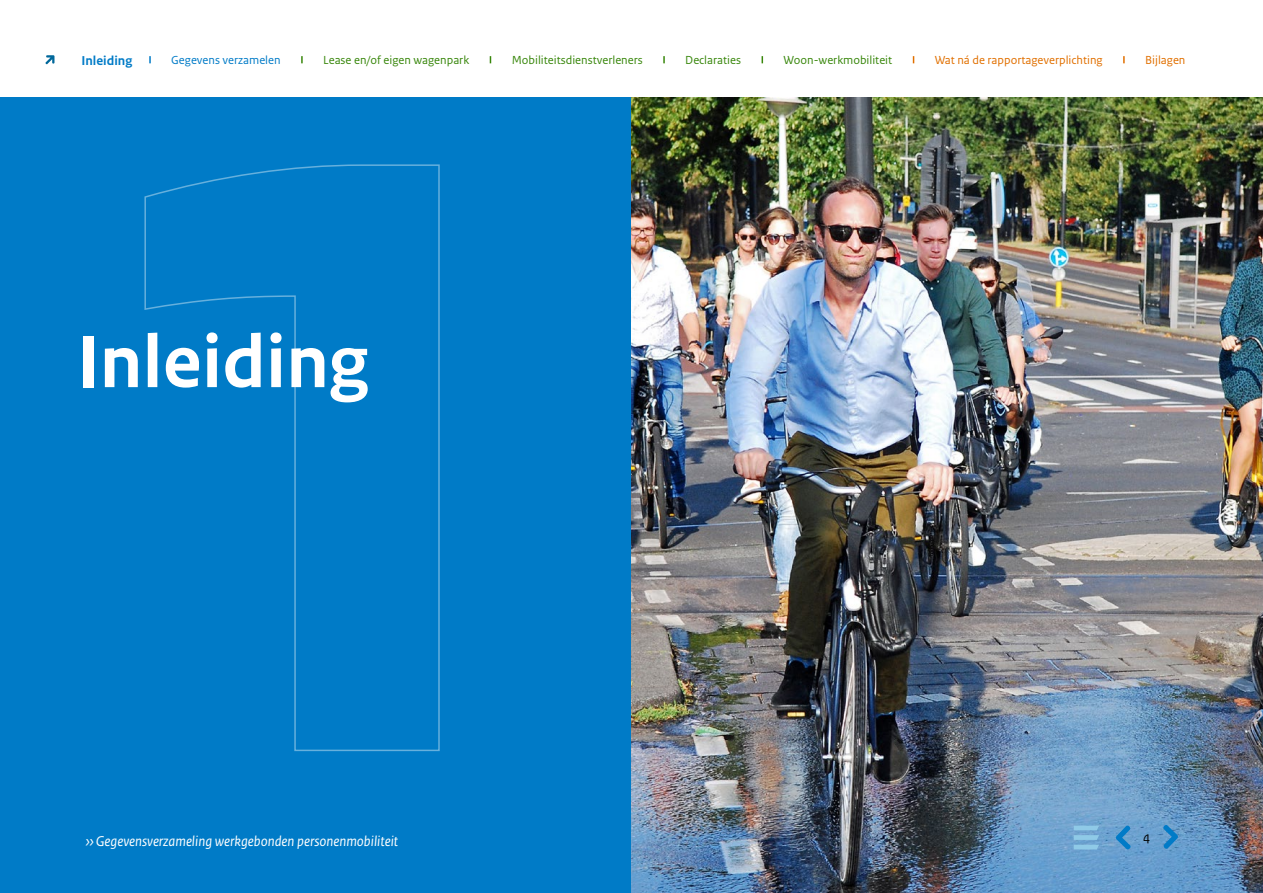
<style>
.page{position:relative;width:1263px;height:893px;background:#fff}
.page>*{position:absolute;margin:0;border:0;box-sizing:border-box;transform-origin:0 0}
.WCAG_-_Titelblad__nu{font:700 78px "Rijksoverheid Sans Text";color:#fff}
.t1{font:italic 15px "Rijksoverheid Sans Text";color:#fff}
.t2{font:700 13.5px "Rijksoverheid Sans Text";color:#007bc7}
.t3{font:13.5px "Rijksoverheid Sans Text";color:#000}
.t4{font:12.3px "Rijksoverheid Sans Text";color:#39870c}
.t5{font:12.3px "Rijksoverheid Sans Text";color:#e17000}
.t6{font:12.3px "Rijksoverheid Sans Text";color:#007bc7}
</style>
<div class="page">
<div style="left:0;top:98px;width:1263px;height:795px;background:#007bc7"></div>
<img style="left:631px;top:98px;width:632px;height:795px">
<svg style="left:144px;top:164px;width:296px;height:588px"></svg>
<svg style="left:1163px;top:824px;width:15px;height:25px"></svg>
<svg style="left:1116px;top:825px;width:15px;height:25px"></svg>
<svg style="left:1074px;top:826px;width:25px;height:23px"></svg>
<svg style="left:149px;top:56px;width:2px;height:7px"></svg>
<svg style="left:301px;top:56px;width:2px;height:7px"></svg>
<svg style="left:663px;top:56px;width:2px;height:7px"></svg>
<svg style="left:761px;top:56px;width:2px;height:7px"></svg>
<svg style="left:1123px;top:56px;width:2px;height:7px"></svg>
<svg style="left:45px;top:55px;width:9px;height:9px"></svg>
<p class="t6" style="left:85px;top:52px;width:45px">Inleiding</p>
<p class="t6" style="left:171px;top:52px;width:111px">Gegevens verzamelen</p>
<p class="t4" style="left:323px;top:52px;width:147px">Lease en/of eigen wagenpark</p>
<p class="t4" style="left:512px;top:52px;width:133px">Mobiliteitsdienstverleners</p>
<p class="t4" style="left:685px;top:52px;width:57px">Declaraties</p>
<p class="t4" style="left:783px;top:52px;width:110px">Woon-werkmobiliteit</p>
<p class="t5" style="left:935px;top:52px;width:169px">Wat ná de rapportageverplichting</p>
<p class="t5" style="left:1145px;top:52px;width:42px">Bijlagen</p>
<p class="t2" style="left:81px;top:53px;width:52px">Inleiding</p>
<h1 class="WCAG_-_Titelblad__nu" style="left:77px;top:318px;width:294px">Inleiding</h1>
<p class="t1" style="left:85px;top:833px;width:315px">›› Gegevensverzameling werkgebonden personenmobiliteit</p>
<p class="t3" style="left:1143px;top:829px;width:9px">4</p>
</div>
